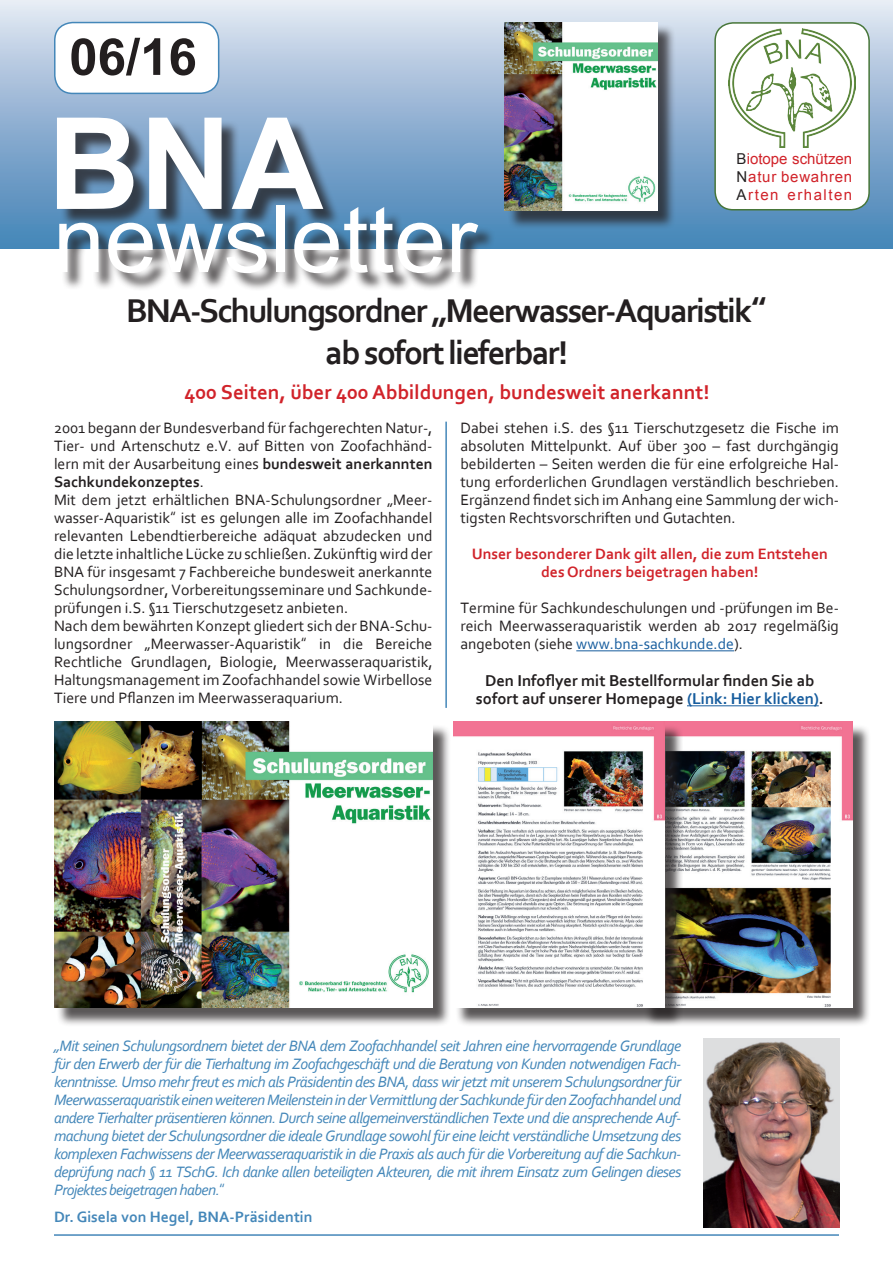
<style>
.page{position:relative;width:893px;height:1263px;background:#fff}
.page>*{position:absolute;margin:0;border:0;box-sizing:border-box;transform-origin:0 0}
.t1{font:700 127.5px "Arial";color:#fff}
.t2{font:93px "Arial";color:#fff}
.t3{font:700 51px "Arial";color:#231f20}
.t4{font:700 34.5px/41.4px "Corbel";letter-spacing:-.05em;color:#231f20;text-align:center}
.t5{font:700 21px "Corbel";color:#d1232a}
.t6{font:700 16.5px/18px "Corbel";color:#231f20;text-align:center}
.t7{font:15.75px/18px "Corbel";color:#231f20;text-align:justify}
.t8{font:italic 15.75px/18px "Corbel";letter-spacing:-.04em;color:#4487b9;text-align:justify}
.t9{font:700 15.75px/18px "Corbel";color:#d1232a;text-align:center}
.t10{font:700 15.75px "Corbel";color:#4487b9}
.t11{font:15px/18px "Arial";letter-spacing:.05em;color:#d1232a;text-align:justify}
.s1{color:#231f20}
.s2{font-family:"Ebrima"}
.s3{font-weight:700}
.s4{color:#175d9e}
.s5{font-family:"Ebrima";font-style:normal}
</style>
<div class="page">
<div style="left:0;top:0;width:893px;height:249px;background:linear-gradient(to bottom,#e2e5f1,#407fb3)"></div>
<div style="left:55px;top:22px;width:164px;height:71px;background:#fff;border-radius:18px"></div>
<div style="left:54px;top:22px;width:165px;height:72px;border:2px solid #4487b9;border-radius:18px"></div>
<hr style="left:445px;top:422px;width:2px;height:286px;background:#4487b9">
<div style="left:59px;top:120px;width:282px;height:108px;background:#231f20;opacity:.75"></div>
<div style="left:62px;top:208px;width:434px;height:84px;background:#231f20;opacity:.75"></div>
<div style="left:715px;top:23px;width:154px;height:187px;background:#fff;border-radius:18px"></div>
<div style="left:714px;top:22px;width:156px;height:188px;border:2px solid #477639;border-radius:18px"></div>
<img style="left:729px;top:28px;width:126px;height:119px">
<div style="left:507px;top:25px;width:169px;height:205px;background:#231f20;opacity:.75"></div>
<img style="left:505px;top:22px;width:152px;height:189px">
<hr style="left:576px;top:650px;width:158px;height:1px;background:#175d9e">
<hr style="left:687px;top:705px;width:132px;height:1px;background:#175d9e">
<hr style="left:54px;top:1234px;width:785px;height:2px;background:#4487b9">
<div style="left:56px;top:724px;width:395px;height:302px;background:#231f20;opacity:.75"></div>
<img style="left:54px;top:721px;width:378px;height:287px">
<div style="left:643px;top:724px;width:228px;height:302px;background:#231f20;opacity:.75"></div>
<img style="left:665px;top:721px;width:187px;height:287px">
<div style="left:455px;top:724px;width:228px;height:302px;background:#231f20;opacity:.75"></div>
<img style="left:453px;top:721px;width:212px;height:287px">
<img style="left:703px;top:1039px;width:136px;height:188px">
<h3 class="t3" style="left:69px;top:23px;width:129px">06/16</h3>
<h1 class="t1" style="left:48px;top:79px;width:278px">BNA</h1>
<h2 class="t2" style="left:53px;top:178px;width:425px">newsletter</h2>
<p class="t11" style="left:737px;top:149px;width:117px"><span class="s1">B</span>iotope schützen <span class="s1">N</span>atur bewahren <span class="s1">A</span>rten erhalten</p>
<h3 class="t4" style="left:126px;top:289px;width:643px">BNA-Schulungsordner „Meerwasser-Aquaristik<span class="s2">“ </span>ab sofort lieferbar!</h3>
<h3 class="t5" style="left:184px;top:379px;width:527px">400 Seiten, über 400 Abbildungen, bundesweit anerkannt!</h3>
<p class="t7" style="left:54px;top:419px;width:380px;text-align:left">2001 begann der Bundesverband für fachgerechten Natur-, Tier- und Artenschutz e.V. auf Bitten von Zoofachhänd&shy;lern mit der Ausarbeitung eines <span class="s3">bundesweit anerkannten Sachkundekonzeptes</span>.<br>Mit dem jetzt erhältlichen BNA-Schulungsordner „Meer&shy;wasser-Aquaristik<span class="s2">“</span> ist es gelungen alle im Zoofachhandel relevanten Lebendtierbereiche adäquat abzudecken und die letzte inhaltliche Lücke zu schließen. Zukünftig wird der BNA für insgesamt 7 Fachbereiche bundesweit anerkannte Schulungsordner, Vorbereitungsseminare und Sachkunde&shy;prüfungen i.S. §11 Tierschutzgesetz anbieten.<br>Nach dem bewährten Konzept gliedert sich der BNA-Schu&shy;lungsordner „Meerwasser-Aquaristik<span class="s2">“</span> in die Bereiche Rechtliche Grundlagen, Biologie, Meerwasseraquaristik, Haltungsmanagement im Zoofachhandel sowie Wirbellose Tiere und Pflanzen im Meerwasseraquarium.</p>
<p class="t7" style="left:460px;top:419px;width:380px">Dabei stehen i.S. des §11 Tierschutzgesetz die Fische im absoluten Mittelpunkt. Auf über 300 – fast durchgängig bebilderten – Seiten werden die für eine erfolgreiche Hal&shy;tung erforderlichen Grundlagen verständlich beschrieben.<br>Ergänzend findet sich im Anhang eine Sammlung der wich&shy;tigsten Rechtsvorschriften und Gutachten.</p>
<p class="t9" style="left:472px;top:545px;width:358px">Unser besonderer Dank gilt allen, die zum Entstehen des Ordners beigetragen haben!</p>
<p class="t7" style="left:460px;top:599px;width:380px">Termine für Sachkundeschulungen und -prüfungen im Be&shy;reich Meerwasseraquaristik werden ab 2017 regelmäßig angeboten (siehe <span class="s4">www.bna-sachkunde.de</span>).</p>
<p class="t6" style="left:476px;top:671px;width:349px">Den Infoflyer mit Bestellformular finden Sie ab sofort auf unserer Homepage <span class="s4">(Link: Hier klicken)</span>.</p>
<p class="t8" style="left:54px;top:1036px;width:629px">„Mit seinen Schulungsordnern bietet der BNA dem Zoofachhandel seit Jahren eine hervorragende Grundlage für den Erwerb der für die Tierhaltung im Zoofachgeschäft und die Beratung von Kunden notwendigen Fach&shy;kenntnisse. Umso mehr freut es mich als Präsidentin des BNA, dass wir jetzt mit unserem Schulungsordner für Meerwasseraquaristik einen weiteren Meilenstein in der Vermittlung der Sachkunde für den Zoofachhandel und andere Tierhalter präsentieren können. Durch seine allgemeinverständlichen Texte und die ansprechende Auf&shy;machung bietet der Schulungsordner die ideale Grundlage sowohl für eine leicht verständliche Umsetzung des komplexen Fachwissens der Meerwasseraquaristik in die Praxis als auch für die Vorbereitung auf die Sachkun&shy;deprüfung nach § 11 TSchG. Ich danke allen beteiligten Akteuren, die mit ihrem Einsatz zum Gelingen dieses Projektes beigetragen haben.<span class="s5">“</span></p>
<p class="t10" style="left:54px;top:1206px;width:260px">Dr. Gisela von Hegel, BNA-Präsidentin</p>
</div>
